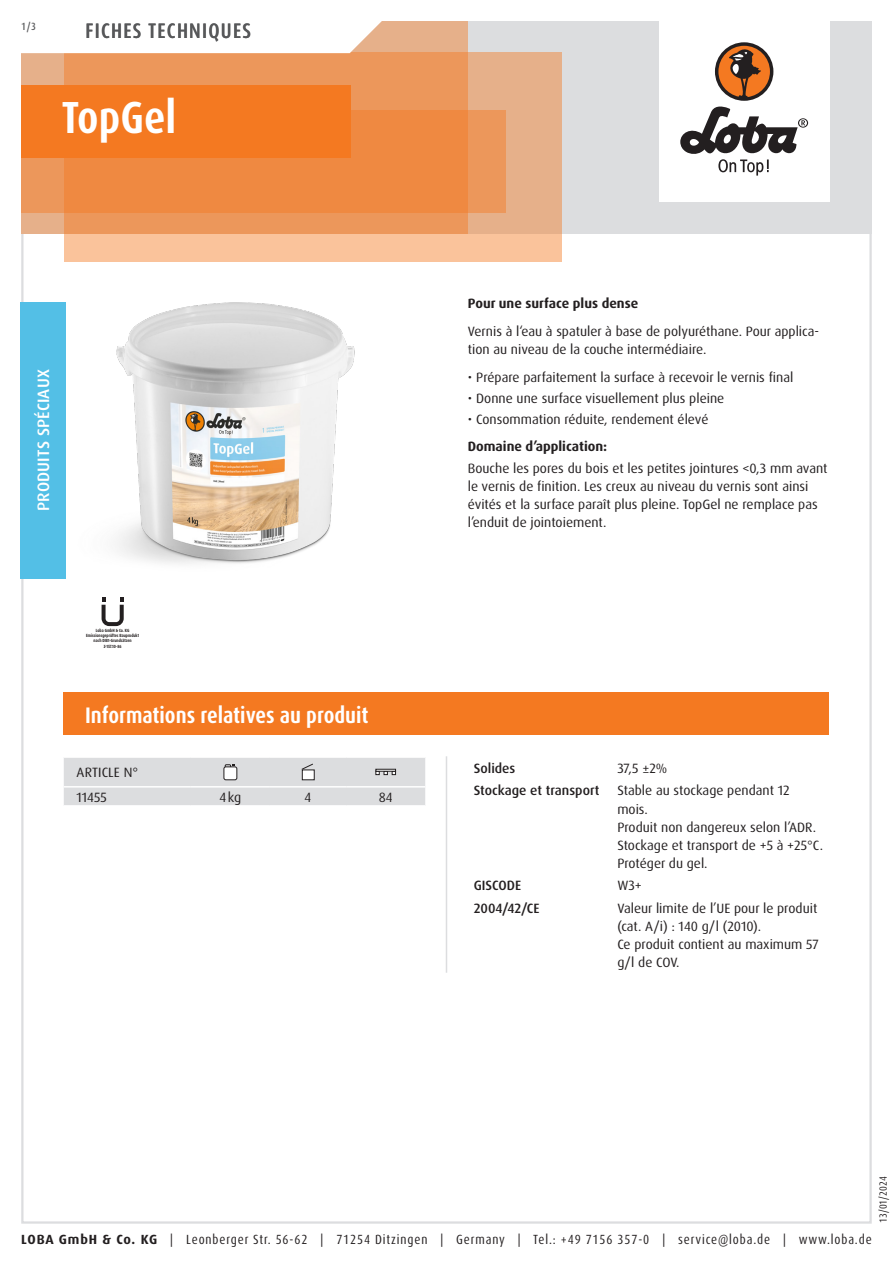
<style>
.page{position:relative;width:893px;height:1263px;background:#fff}
.page>*{position:absolute;margin:0;border:0;box-sizing:border-box;transform-origin:0 0}
.Produktname_weiss{font:700 condensed 45px "Dax Pro";color:#fff}
.Abschnitt{font:700 condensed 22.5px "Dax Pro";color:#fff}
.TI{font:500 condensed 21px "Dax Pro";letter-spacing:.06em;color:#57585a}
.Produktart_Grundierung{font:500 16.5px "Dax Pro";letter-spacing:.01em;color:#fff}
.Text{font:13.5px/18px "Dax Pro";color:#231f20}
.Text_ohne_Silbentrennung{font:13.5px/18px "Dax Pro";color:#231f20}
.Text_Bold{font:700 13.5px "Dax Pro";color:#231f20}
.Text_Medium{font:500 13.5px "Dax Pro";color:#231f20}
.Text_Großbuchstaben{font:13.5px "Dax Pro";letter-spacing:.01em;color:#231f20}
.Text_zentriert{font:13.5px "Dax Pro";color:#231f20}
.t1{font:condensed 13.35px "Dax Pro";letter-spacing:.065em;color:#231f20}
.t2{font:condensed 10.5px "Dax Pro";color:#231f20}
.t3{font:500 condensed 10.5px "Dax Pro";color:#57585a}
.t4{font:700 4.5px/5.2px "Dax Pro";color:#231f20;text-align:center;scale:.82 1}
.s1{font-weight:700;font-stretch:normal}
</style>
<div class="page">
<hr style="left:446px;top:756px;width:1px;height:217px;background:#dcdddf">
<svg style="left:64px;top:757px;width:361px;height:48px;background:#dcdddf"></svg>
<div style="left:375px;top:769px;width:21px;height:2px;border:1px solid #231f20"></div>
<div style="left:64px;top:692px;width:765px;height:43px;background:#f47921"></div>
<svg style="left:102px;top:597px;width:22px;height:29px"></svg>
<img style="left:116px;top:302px;width:239px;height:262px">
<div style="left:20px;top:302px;width:46px;height:276px;background:#53bfe6"></div>
<div style="left:21px;top:21px;width:851px;height:213px;background:#dcdddf"></div>
<div style="left:659px;top:0;width:170px;height:202px;background:#fff"></div>
<svg style="left:680px;top:106px;width:128px;height:70px"></svg>
<div style="left:715px;top:42px;width:58px;height:59px;background:#231f20;border-radius:50%"></div>
<svg style="left:718px;top:45px;width:52px;height:52px"></svg>
<div style="left:64px;top:52px;width:497px;height:209px;background:linear-gradient(to right,#fec79f,#efb992)"></div>
<div style="left:21px;top:111px;width:485px;height:102px;background:#ec975b"></div>
<svg style="left:21px;top:21px;width:447px;height:213px;background:#ed9150"></svg>
<svg style="left:21px;top:21px;width:411px;height:34px;background:#faede4"></svg>
<div style="left:21px;top:85px;width:330px;height:72px;background:#f47921"></div>
<p class="t3" style="left:21px;top:19px;width:16px">1/3</p>
<p class="TI" style="left:86px;top:17px;width:167px">FICHES TECHNIQUES</p>
<p class="Produktname_weiss" style="left:61px;top:89px;width:116px">TopGel</p>
<p class="Produktart_Grundierung" style="left:33px;top:511px;width:143px;rotate:-90deg">PRODUITS SPÉCIAUX</p>
<p class="t4" style="left:86px;top:628px;width:66px">Loba GmbH &amp; Co. KG<br>Emissionsgeprüftes Bauprodukt nach DIBt-Grundsätzen<br>Z-157.10-86</p>
<p class="Abschnitt" style="left:85px;top:700px;width:285px">Informations relatives au produit</p>
<p class="Text_Großbuchstaben" style="left:77px;top:764px;width:63px">ARTICLE N°</p>
<p class="Text" style="left:77px;top:788px;width:32px">11455</p>
<p class="Text_zentriert" style="left:219px;top:788px;width:23px">4kg</p>
<p class="Text_zentriert" style="left:305px;top:788px;width:8px">4</p>
<p class="Text_zentriert" style="left:379px;top:788px;width:15px">84</p>
<p class="Text_Bold" style="left:468px;top:295px;width:172px">Pour une surface plus dense</p>
<p class="Text" style="left:468px;top:323px;width:353px">Vernis à l‘eau à spatuler à base de polyuréthane. Pour applica&shy;tion au niveau de la couche intermédiaire.</p>
<p class="Text" style="left:468px;top:368px;width:327px">• Prépare parfaitement la surface à recevoir le vernis final</p>
<p class="Text" style="left:468px;top:389px;width:258px">• Donne une surface visuellement plus pleine</p>
<p class="Text" style="left:468px;top:410px;width:242px">• Consommation réduite, rendement élevé</p>
<p class="Text_Bold" style="left:468px;top:438px;width:141px">Domaine d’application:</p>
<p class="Text" style="left:468px;top:459px;width:361px">Bouche les pores du bois et les petites jointures &lt;0,3 mm avant le vernis de finition. Les creux au niveau du vernis sont ainsi évités et la surface paraît plus pleine. TopGel ne remplace pas l’enduit de jointoiement.</p>
<p class="Text_Medium" style="left:474px;top:759px;width:43px">Solides</p>
<p class="Text_ohne_Silbentrennung" style="left:617px;top:759px;width:51px">37,5 ±2%</p>
<p class="Text_Medium" style="left:474px;top:782px;width:127px">Stockage et transport</p>
<p class="Text_ohne_Silbentrennung" style="left:617px;top:782px;width:174px">Stable au stockage pendant 12 mois.</p>
<p class="Text_ohne_Silbentrennung" style="left:617px;top:818px;width:200px">Produit non dangereux selon l’ADR.</p>
<p class="Text_ohne_Silbentrennung" style="left:617px;top:836px;width:207px">Stockage et transport de +5 à +25°C.<br>Protéger du gel.</p>
<p class="Text_Medium" style="left:474px;top:877px;width:49px">GISCODE</p>
<p class="Text_ohne_Silbentrennung" style="left:617px;top:876px;width:26px">W3+</p>
<p class="Text_Medium" style="left:474px;top:899px;width:67px">2004/42/CE</p>
<p class="Text_ohne_Silbentrennung" style="left:617px;top:899px;width:201px">Valeur limite de l’UE pour le produit (cat. A/i) : 140 g/l (2010).</p>
<p class="Text_ohne_Silbentrennung" style="left:617px;top:935px;width:203px">Ce produit contient au maximum 57 g/l de COV.</p>
<p class="t2" style="left:876px;top:1222px;width:48px;rotate:-90deg">13/01/2024</p>
<p class="t1" style="left:21px;top:1230px;width:852px"><span class="s1">LOBA GmbH &amp; Co. KG</span> | Leonberger Str. 56-62 | 71254 Ditzingen | Germany | Tel.: +49 7156 357-0 | service@loba.de | www.loba.de</p>
</div>
